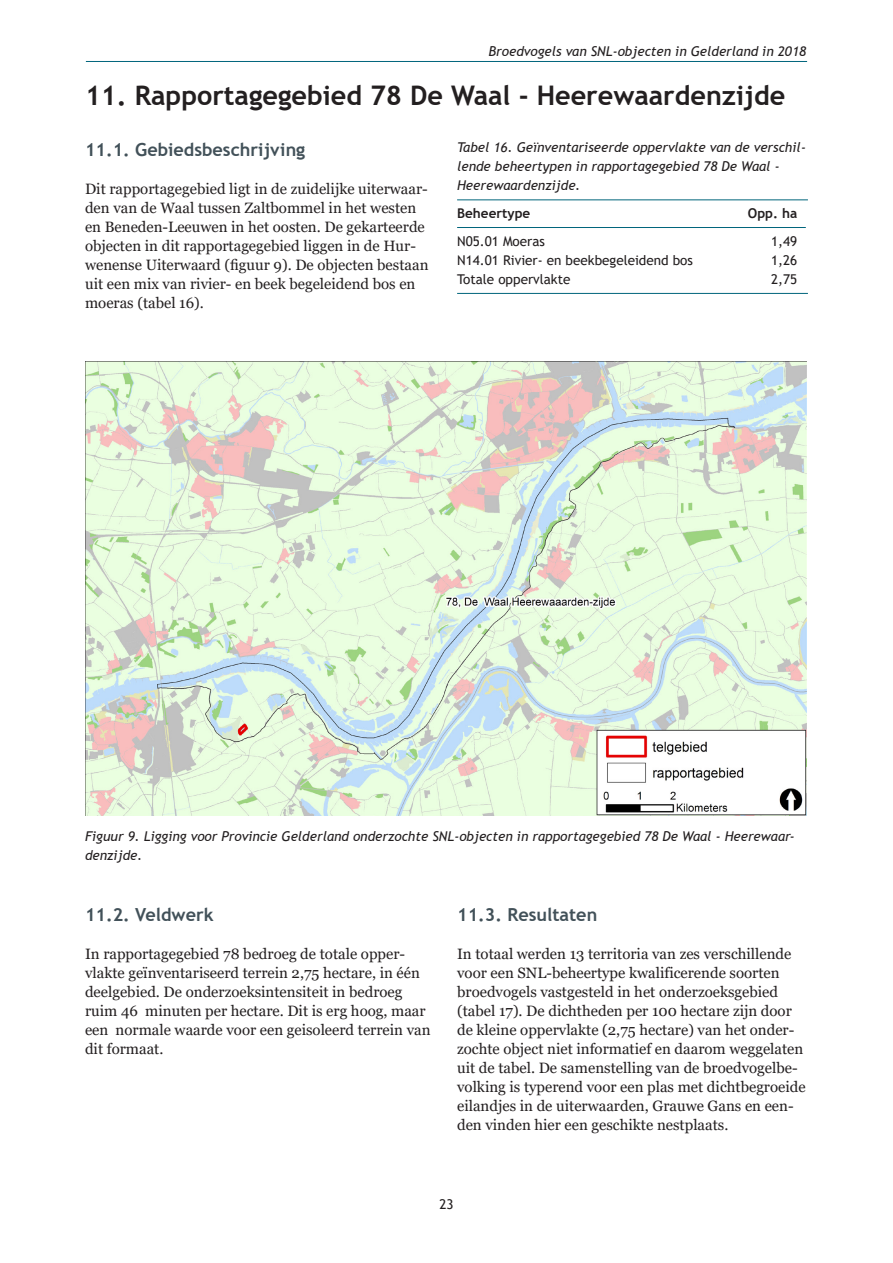
<style>
.page{position:relative;width:893px;height:1263px;background:#fff}
.page>*{position:absolute;margin:0;border:0;box-sizing:border-box;transform-origin:0 0}
.hoofdstuktitel{font:700 27px "Trebuchet MS";color:#231f20}
.paragraaf{font:700 18px "Trebuchet MS";color:#425159}
.hoofdtekst{font:700 18px "Trebuchet MS";color:#425159}
.hoofdtekst-2{font:15px/19px "Georgia";color:#231f20}
.tabel{font:italic 13.5px/19px "Trebuchet MS";color:#231f20}
.hoofdtekst-3{font:italic 13.5px/19px "Trebuchet MS";color:#231f20}
.tabel-2{font:13.5px "Trebuchet MS";color:#231f20}
.tabel-3{font:700 13.5px "Trebuchet MS";color:#231f20}
</style>
<div class="page">
<hr style="left:86px;top:61px;width:721px;height:1px;background:#00657c">
<hr style="left:457px;top:200px;width:351px;height:1px;background:#00657c">
<hr style="left:457px;top:227px;width:349px;height:1px;background:#00657c">
<hr style="left:457px;top:293px;width:351px;height:1px;background:#00657c">
<img style="left:85px;top:361px;width:722px;height:454px">
<p class="tabel" style="left:489px;top:42px;width:319px">Broedvogels van SNL-objecten in Gelderland in 2018</p>
<p class="hoofdstuktitel" style="left:85px;top:78px;width:702px">11. Rapportagegebied 78 De Waal - Heerewaardenzijde</p>
<p class="paragraaf" style="left:85px;top:138px;width:222px">11.1. Gebiedsbeschrijving</p>
<p class="hoofdtekst-2" style="left:85px;top:179px;width:345px">Dit rapportagegebied ligt in de zuidelijke uiterwaar&shy;den van de Waal tussen Zaltbommel in het westen en Beneden-Leeuwen in het oosten. De gekarteerde objecten in dit rapportagegebied liggen in de Hur&shy;wenense Uiterwaard (figuur 9). De objecten bestaan uit een mix van rivier- en beek begeleidend bos en moeras (tabel 16).</p>
<p class="tabel" style="left:457px;top:138px;width:350px">Tabel 16. Geïnventariseerde oppervlakte van de verschil&shy;lende beheertypen in rapportagegebied 78 De Waal -<br>Heerewaardenzijde.</p>
<p class="tabel-3" style="left:457px;top:205px;width:75px">Beheertype</p>
<p class="tabel-3" style="left:748px;top:205px;width:51px">Opp. ha</p>
<p class="tabel-2" style="left:457px;top:233px;width:89px">N05.01 Moeras</p>
<p class="tabel-2" style="left:771px;top:233px;width:28px">1,49</p>
<p class="tabel-2" style="left:457px;top:252px;width:237px">N14.01 Rivier- en beekbegeleidend bos</p>
<p class="tabel-2" style="left:771px;top:252px;width:28px">1,26</p>
<p class="tabel-2" style="left:457px;top:271px;width:115px">Totale oppervlakte</p>
<p class="tabel-2" style="left:771px;top:271px;width:28px">2,75</p>
<p class="hoofdtekst-3" style="left:85px;top:827px;width:711px">Figuur 9. Ligging voor Provincie Gelderland onderzochte SNL-objecten in rapportagegebied 78 De Waal - Heerewaar&shy;denzijde.</p>
<p class="paragraaf" style="left:85px;top:903px;width:130px">11.2. Veldwerk</p>
<p class="hoofdtekst-2" style="left:85px;top:945px;width:347px">In rapportagegebied 78 bedroeg de totale opper&shy;vlakte geïnventariseerd terrein 2,75 hectare, in één deelgebied. De onderzoeksintensiteit in bedroeg ruim 46 minuten per hectare. Dit is erg hoog, maar een normale waarde voor een geisoleerd terrein van dit formaat.</p>
<p class="hoofdtekst" style="left:457px;top:903px;width:142px">11.3. Resultaten</p>
<p class="hoofdtekst-2" style="left:457px;top:945px;width:350px">In totaal werden 13 territoria van zes verschillende voor een SNL-beheertype kwalificerende soorten broedvogels vastgesteld in het onderzoeksgebied (tabel 17). De dichtheden per 100 hectare zijn door de kleine oppervlakte (2,75 hectare) van het onder&shy;zochte object niet informatief en daarom weggelaten uit de tabel. De samenstelling van de broedvogelbe&shy;volking is typerend voor een plas met dichtbegroeide eilandjes in de uiterwaarden, Grauwe Gans en een&shy;den vinden hier een geschikte nestplaats.</p>
<p class="tabel-2" style="left:439px;top:1195px;width:16px">23</p>
</div>
